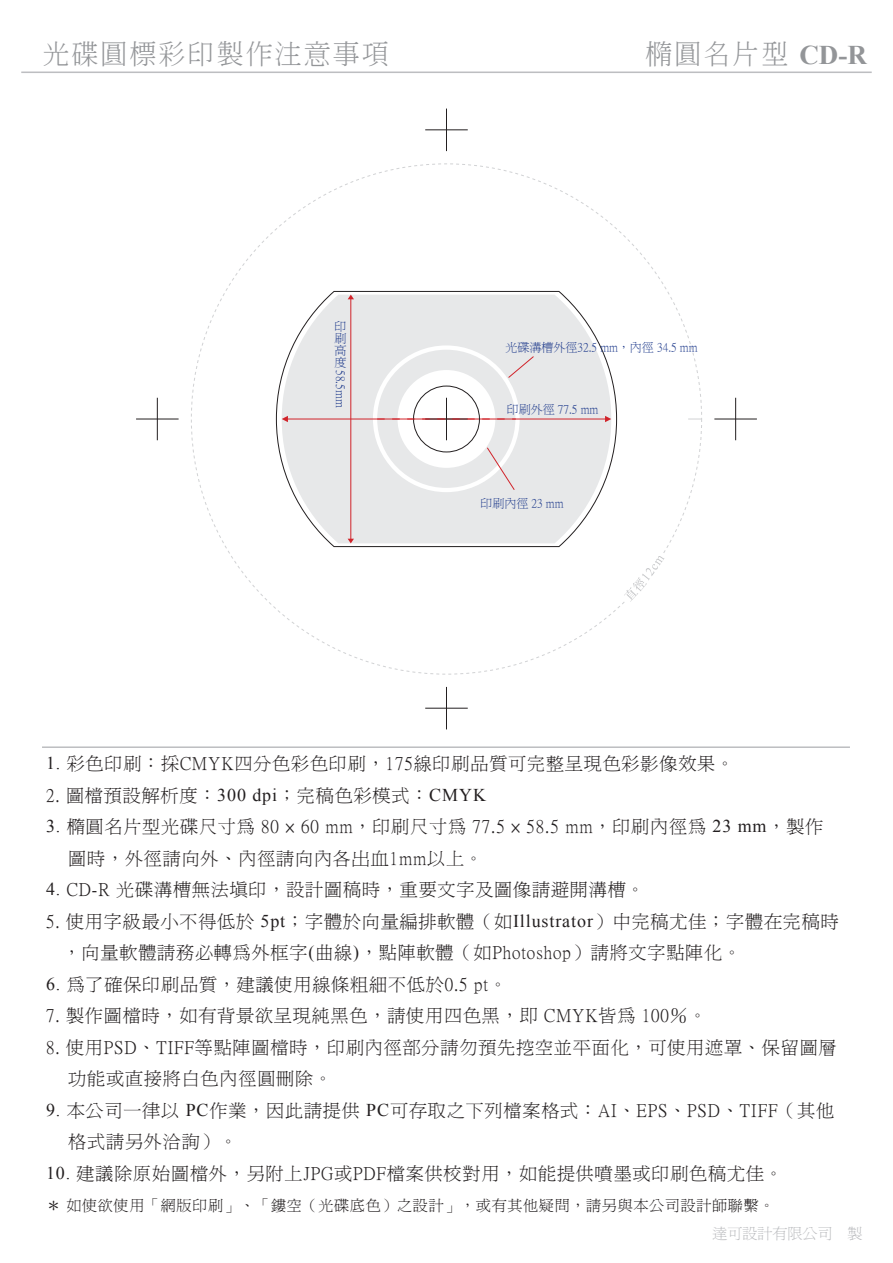
<style>
.page{position:relative;width:893px;height:1263px;background:#fff}
.page>*{position:absolute;margin:0;border:0;box-sizing:border-box;transform-origin:0 0}
.t1{font:300 27px "Adobe Ming Std";letter-spacing:.075em;color:#939598}
.t2{font:18px/31.5px "P Ming Li U";letter-spacing:.05em;color:#231f20}
.t3{font:15px "P Ming Li U";letter-spacing:.05em;color:#231f20}
.t4{font:15px "Ming Li U";color:#bdbec1}
.t5{font:12px/12px "P Ming Li U";color:#25408f;text-align:justify}
.s1{font-family:"Times New Roman";font-weight:700}
.s2{font-family:"Times New Roman"}
</style>
<div class="page">
<svg style="left:688px;top:419px;width:12px;height:1px"></svg>
<svg style="left:276px;top:291px;width:341px;height:256px"></svg>
<hr style="left:425px;top:129px;width:43px;height:1px;background:#231f20">
<hr style="left:446px;top:109px;width:1px;height:42px;background:#231f20">
<hr style="left:425px;top:708px;width:43px;height:1px;background:#231f20">
<hr style="left:446px;top:687px;width:1px;height:42px;background:#231f20">
<hr style="left:157px;top:398px;width:1px;height:42px;background:#231f20">
<hr style="left:136px;top:419px;width:43px;height:1px;background:#231f20">
<hr style="left:735px;top:398px;width:1px;height:42px;background:#231f20">
<hr style="left:714px;top:419px;width:43px;height:1px;background:#231f20">
<hr style="left:287px;top:419px;width:319px;height:1px;background:#d1232a">
<svg style="left:605px;top:416px;width:6px;height:6px"></svg>
<svg style="left:282px;top:416px;width:6px;height:6px"></svg>
<hr style="left:350px;top:299px;width:1px;height:240px;background:#d1232a">
<svg style="left:348px;top:295px;width:6px;height:4px"></svg>
<svg style="left:348px;top:539px;width:6px;height:4px"></svg>
<hr style="left:21px;top:72px;width:851px;height:1px;background:#bdbec1">
<svg style="left:619px;top:550px;width:47px;height:57px"></svg>
<hr style="left:42px;top:746px;width:808px;height:2px;background:#bdbec1">
<svg style="left:373px;top:345px;width:162px;height:147px"></svg>
<h1 class="t1" style="left:43px;top:39px;width:348px">光碟圓標彩印製作注意事項</h1>
<h1 class="t1" style="left:645px;top:39px;width:223px">橢圓名片型 <span class="s1">CD-R</span></h1>
<p class="t5" style="left:334px;top:320px;width:13px">印刷高度</p>
<p class="t5" style="left:347px;top:370px;width:39px;rotate:90deg">58.5mm</p>
<p class="t5" style="left:505px;top:341px;width:193px">光碟溝槽外徑32.5 mm，內徑 34.5 mm</p>
<p class="t5" style="left:507px;top:403px;width:93px">印刷外徑 77.5 mm</p>
<p class="t5" style="left:480px;top:497px;width:85px">印刷內徑 23 mm</p>
<p class="t2" style="left:46px;top:748px;width:690px"><span class="s2">1.</span> 彩色印刷：採CMYK四分色彩色印刷，175線印刷品質可完整呈現色彩影像效果。</p>
<p class="t2" style="left:46px;top:779px;width:441px">2. 圖檔預設解析度：<span class="s2">300 dpi</span>；完稿色彩模式：<span class="s2">CMYK</span></p>
<p class="t2" style="left:68px;top:811px;width:756px;text-indent:-22px"><span class="s2">3.</span> 橢圓名片型光碟尺寸為 80 × 60 mm，印刷尺寸為 77.5 × 58.5 mm，印刷內徑為 <span class="s2">23 mm</span>，製作圖時，外徑請向外、內徑請向內各出血1mm以上。</p>
<p class="t2" style="left:46px;top:874px;width:600px"><span class="s2">4.</span> CD-R 光碟溝槽無法填印，設計圖稿時，重要文字及圖像請避開溝槽。</p>
<p class="t2" style="left:63px;top:905px;width:777px;text-indent:-17px">5. 使用字級最小不得低於 <span class="s2">5pt</span>；字體於向量編排軟體（如<span class="s2">Illustrator</span>）中完稿尤佳；字體在完稿時，向量軟體請務必轉為外框字<span class="s2">(</span>曲線<span class="s2">)</span>，點陣軟體（如Photoshop）請將文字點陣化。</p>
<p class="t2" style="left:46px;top:968px;width:463px"><span class="s2">6.</span> 為了確保印刷品質，建議使用線條粗細不低於0.5 pt。</p>
<p class="t2" style="left:46px;top:1000px;width:662px">7. 製作圖檔時，如有背景欲呈現純黑色，請使用四色黑，即 CMYK皆為 100％。</p>
<p class="t2" style="left:68px;top:1031px;width:770px;text-indent:-22px">8. 使用PSD、TIFF等點陣圖檔時，印刷內徑部分請勿預先挖空並平面化，可使用遮罩、保留圖層功能或直接將白色內徑圓刪除。</p>
<p class="t2" style="left:68px;top:1094px;width:767px;text-indent:-22px"><span class="s2">9.</span> 本公司一律以 <span class="s2">PC</span>作業，因此請提供 <span class="s2">PC</span>可存取之下列檔案格式：AI、EPS、PSD、TIFF（其他格式請另外洽詢）。</p>
<p class="t2" style="left:46px;top:1157px;width:738px"><span class="s2">10.</span> 建議除原始圖檔外，另附上JPG或PDF檔案供校對用，如能提供噴墨或印刷色稿尤佳。</p>
<p class="t3" style="left:46px;top:1198px;width:730px">＊如使欲使用「網版印刷」、「鏤空（光碟底色）之設計」，或有其他疑問，請另與本公司設計師聯繫。</p>
<p class="t4" style="left:712px;top:1226px;width:151px">達可設計有限公司 製</p>
</div>
